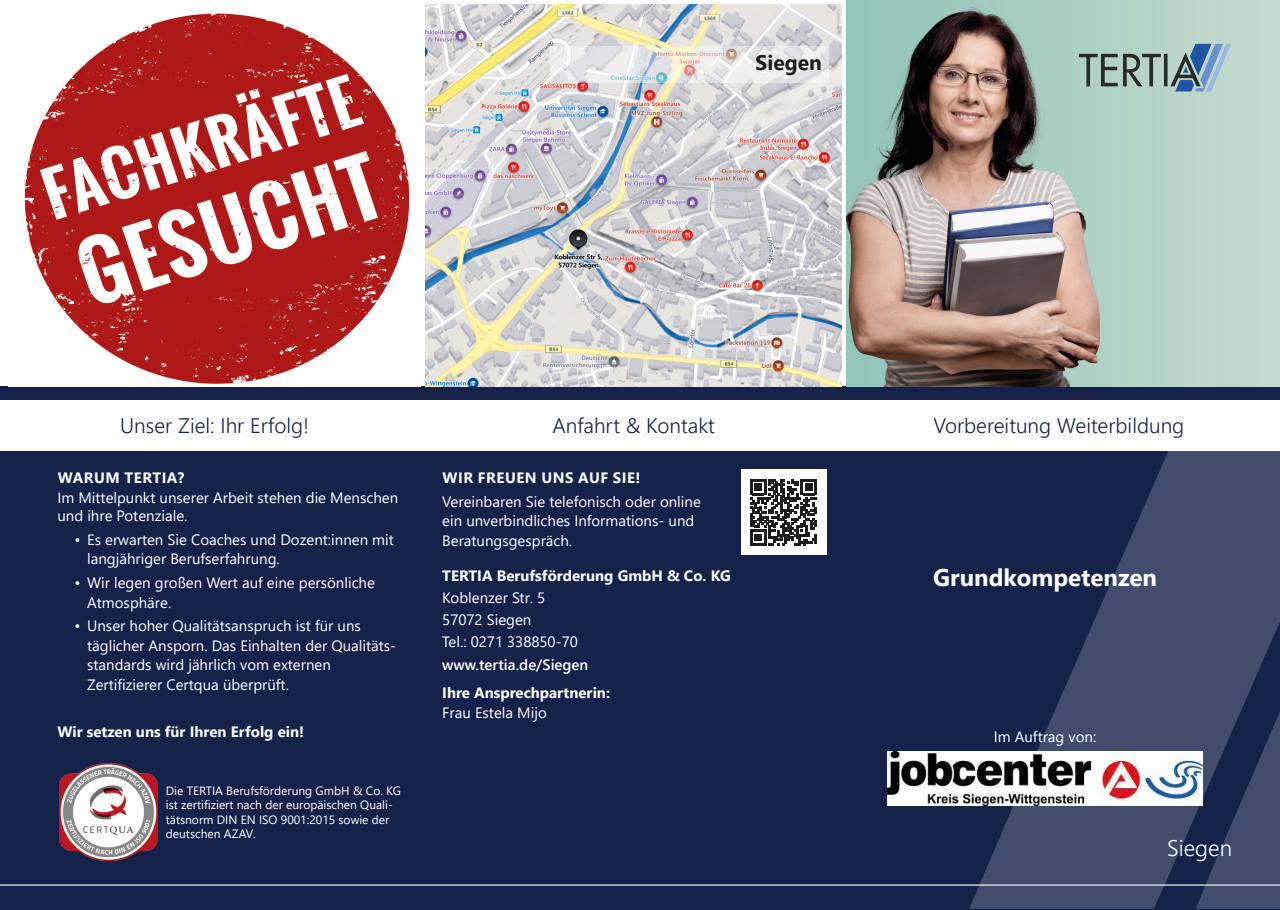
<style>
.page{position:relative;width:1280px;height:910px;background:#fff}
.page>*{position:absolute;margin:0;border:0;box-sizing:border-box;transform-origin:0 0}
.Headline_Title{font:700 24px "Segoe UI";color:#fff}
.Headline_Title_2{font:300 22.5px "Segoe UI";color:#fff}
.Headline_Blau_Klein{font:300 21px "Segoe UI";color:#15224a}
.Stadt{font:700 21px "Segoe UI";color:#1d1d1b}
.Betreuungsgespräch{font:15px/19.5px "Segoe UI";color:#fff}
.Text_Zeile_Links{font:15px/18px "Segoe UI";color:#fff}
.TelefonwwwEmail{font:15px "Segoe UI";color:#fff}
.Firma{font:700 15px "Segoe UI";color:#fff}
.Fließtext{font:700 15px "Segoe UI";color:#fff}
.Ihre_APS{font:700 15px "Segoe UI";color:#fff}
.TelefonwwwEmail-2{font:600 15px "Segoe UI";color:#fff}
.Wir_freuen_uns{font:700 15px "Segoe UI";letter-spacing:.035em;color:#fff}
.APS_Daten{font:15px "Segoe UI";color:#fff}
.Fließtext-2{font:15px "Segoe UI";color:#fff}
.Headline_Column{font:700 15px "Segoe UI";letter-spacing:.035em;color:#fff}
.Zeritfizierung{font:12px/14.4px "Segoe UI";color:#fff}
</style>
<div class="page">
<div style="left:0;top:387px;width:1280px;height:523px;background:#15224a"></div>
<hr style="left:0;top:884px;width:1280px;height:2px;background:#fff">
<svg style="left:1037px;top:451px;width:243px;height:392px;fill:#424d6d"></svg>
<svg style="left:969px;top:805px;width:214px;height:104px;background:#3f4a6a"></svg>
<svg style="left:1196px;top:711px;width:84px;height:198px"></svg>
<img style="left:846px;top:0;width:434px;height:387px">
<img style="left:24px;top:13px;width:386px;height:371px">
<img style="left:425px;top:4px;width:417px;height:383px">
<svg style="left:550px;top:46px;width:279px;height:37px;background:#e6e5e4"></svg>
<div style="left:0;top:400px;width:1280px;height:51px;background:#fff"></div>
<img style="left:1071px;top:43px;width:168px;height:49px">
<img style="left:60px;top:763px;width:97px;height:98px">
<img style="left:888px;top:751px;width:314px;height:54px">
<div style="left:741px;top:470px;width:85px;height:85px;background:#fff"></div>
<svg style="left:750px;top:479px;width:67px;height:67px"></svg>
<p class="Stadt" style="left:756px;top:42px;width:68px">Siegen</p>
<p class="Headline_Blau_Klein" style="left:120px;top:406px;width:190px">Unser Ziel: Ihr Erfolg!</p>
<p class="Headline_Blau_Klein" style="left:552px;top:406px;width:164px">Anfahrt &amp; Kontakt</p>
<p class="Headline_Blau_Klein" style="left:933px;top:406px;width:252px">Vorbereitung Weiterbildung</p>
<p class="Headline_Column" style="left:58px;top:463px;width:128px">WARUM TERTIA?</p>
<p class="Text_Zeile_Links" style="left:57px;top:487px;width:342px">Im Mittelpunkt unserer Arbeit stehen die Menschen und ihre Potenziale.</p>
<p class="Betreuungsgespräch" style="left:87px;top:528px;width:308px;text-indent:-13px">• Es erwarten Sie Coaches und Dozent:innen mit langjähriger Berufserfahrung.</p>
<p class="Betreuungsgespräch" style="left:87px;top:572px;width:289px;text-indent:-13px">• Wir legen großen Wert auf eine persönliche<br>Atmosphäre.</p>
<p class="Betreuungsgespräch" style="left:87px;top:615px;width:311px;text-indent:-13px">• Unser hoher Qualitätsanspruch ist für uns täglicher Ansporn. Das Einhalten der Qualitäts&shy;standards wird jährlich vom externen Zertifizierer Certqua überprüft.</p>
<p class="Fließtext" style="left:57px;top:718px;width:248px">Wir setzen uns für Ihren Erfolg ein!</p>
<p class="Wir_freuen_uns" style="left:442px;top:463px;width:199px">WIR FREUEN UNS AUF SIE!</p>
<p class="Betreuungsgespräch" style="left:442px;top:490px;width:260px">Vereinbaren Sie telefonisch oder online ein unverbindliches Informations- und<br>Beratungsgespräch.</p>
<p class="Firma" style="left:442px;top:561px;width:290px">TERTIA Berufsförderung GmbH &amp; Co. KG</p>
<p class="TelefonwwwEmail" style="left:442px;top:583px;width:105px">Koblenzer Str. 5</p>
<p class="TelefonwwwEmail" style="left:442px;top:606px;width:91px">57072 Siegen</p>
<p class="TelefonwwwEmail" style="left:442px;top:628px;width:137px">Tel.: 0271 338850-70</p>
<p class="TelefonwwwEmail-2" style="left:442px;top:650px;width:148px">www.tertia.de/Siegen</p>
<p class="Ihre_APS" style="left:442px;top:678px;width:169px">Ihre Ansprechpartnerin:</p>
<p class="APS_Daten" style="left:442px;top:698px;width:106px">Frau Estela Mijo</p>
<p class="Headline_Title" style="left:933px;top:555px;width:225px">Grundkompetenzen</p>
<p class="Fließtext-2" style="left:994px;top:723px;width:104px">Im Auftrag von:</p>
<p class="Zeritfizierung" style="left:166px;top:782px;width:237px">Die TERTIA Berufsförderung GmbH &amp; Co. KG ist zertifiziert nach der europäischen Quali&shy;tätsnorm DIN EN ISO 9001:2015 sowie der deutschen AZAV.</p>
<p class="Headline_Title_2" style="left:1167px;top:826px;width:67px">Siegen</p>
</div>
